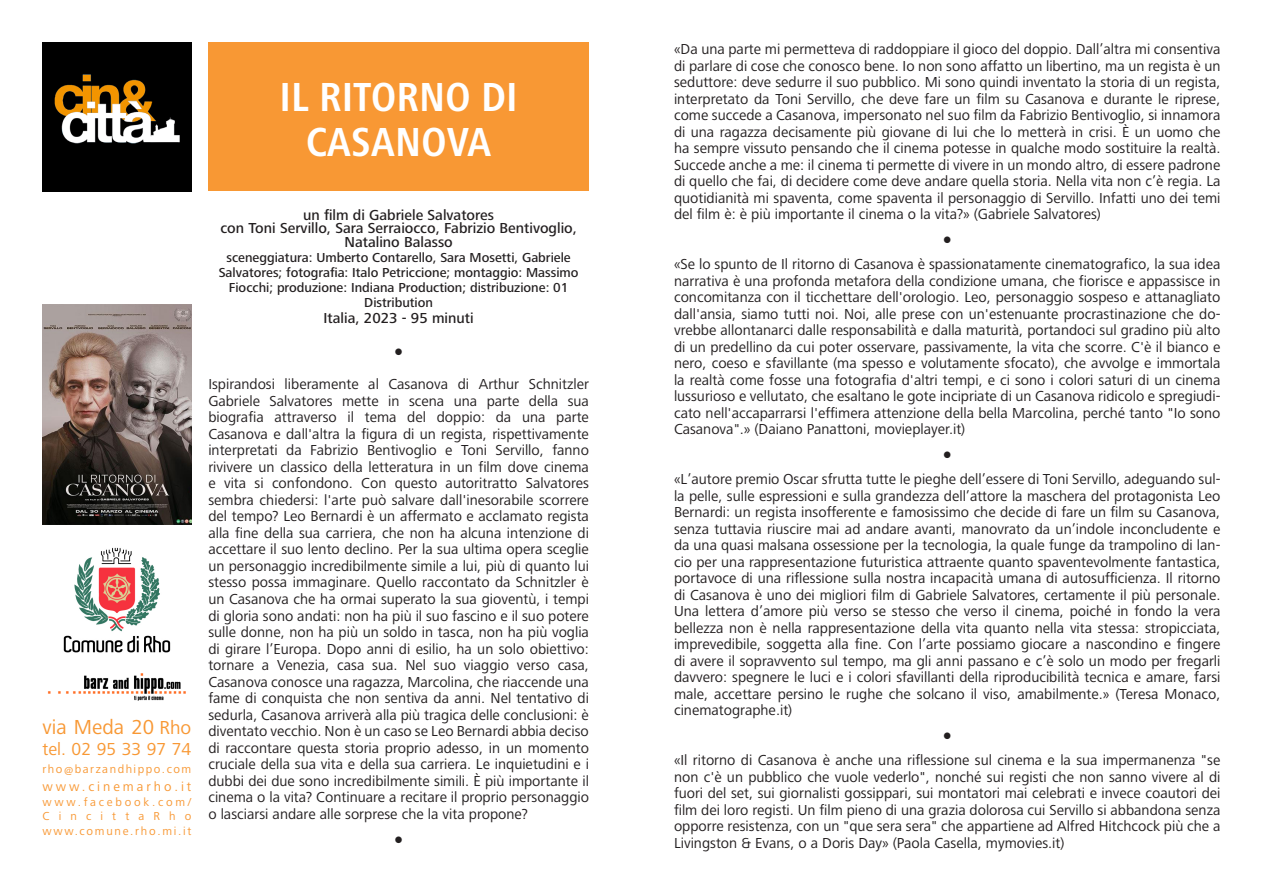
<style>
.page{position:relative;width:1263px;height:893px;background:#fff}
.page>*{position:absolute;margin:0;border:0;box-sizing:border-box;transform-origin:0 0}
.t1{font:700 condensed 42px/45px "Frutiger Next LT";color:#fff;text-align:center}
.t2{font:21px "Frutiger Next LT";color:#f89834}
.t3{font:18px "Frutiger Next LT";color:#f89834}
.t4{font:15px/16.5px "Frutiger Next LT";color:#231f20;text-align:justify}
.t5{font:500 15px/13.5px "Frutiger Next LT";color:#231f20;text-align:center}
.t6{font:15px "Trebuchet MS";color:#231f20}
.t7{font:500 13.5px/15px "Frutiger Next LT";color:#231f20;text-align:center}
.t8{font:13.5px "Frutiger Next LT";letter-spacing:.22em;color:#f89834}
.t9{font:12px "Frutiger Next LT";letter-spacing:.14em;color:#f89834}
.t10{font:12px "Frutiger Next LT";letter-spacing:.23em;color:#f89834}
.t11{font:12px "Frutiger Next LT";letter-spacing:.76em;color:#f89834}
.s1{font-size:19.5px}
</style>
<div class="page">
<div style="left:208px;top:43px;width:381px;height:148px;background:#f89834"></div>
<img style="left:43px;top:304px;width:148px;height:220px">
<img style="left:47px;top:547px;width:139px;height:154px">
<img style="left:43px;top:43px;width:148px;height:148px">
<p class="t1" style="left:279px;top:74px;width:240px">IL RITORNO DI<br>CASANOVA</p>
<p class="t2" style="left:43px;top:715px;width:150px">via Meda 20 <span class="s1">Rho</span></p>
<p class="t3" style="left:43px;top:739px;width:150px">tel. 02 95 33 97 74</p>
<p class="t9" style="left:43px;top:763px;width:150px">rho@barzandhippo.com</p>
<p class="t8" style="left:43px;top:779px;width:150px">www.cinemarho.it</p>
<p class="t10" style="left:43px;top:795px;width:150px">www.facebook.com/</p>
<p class="t11" style="left:43px;top:809px;width:150px">CincittaRho</p>
<p class="t9" style="left:43px;top:824px;width:150px">www.comune.rho.mi.it</p>
<p class="t5" style="left:303px;top:208px;width:192px">un film di Gabriele Salvatores</p>
<p class="t5" style="left:220px;top:222px;width:358px">con Toni Servillo, Sara Serraiocco, Fabrizio Bentivoglio,<br>Natalino Balasso</p>
<p class="t7" style="left:219px;top:250px;width:361px">sceneggiatura: Umberto Contarello, Sara Mosetti, Gabriele Salvatores; fotografia: Italo Petriccione; montaggio: Massimo Fiocchi; produzione: Indiana Production; distribuzione: 01<br>Distribution</p>
<p class="t5" style="left:324px;top:312px;width:152px">Italia, 2023 - 95 minuti</p>
<p class="t6" style="left:394px;top:342px;width:11px">●</p>
<p class="t4" style="left:208px;top:376px;width:382px">Ispirandosi liberamente al Casanova di Arthur Schnitzler Gabriele Salvatores mette in scena una parte della sua biografia attraverso il tema del doppio: da una parte Casanova e dall'altra la figura di un regista, rispettivamente interpretati da Fabrizio Bentivoglio e Toni Servillo, fanno rivivere un classico della letteratura in un film dove cinema e vita si confondono. Con questo autoritratto Salvatores sembra chiedersi: l'arte può salvare dall'inesorabile scorrere del tempo? Leo Bernardi è un affermato e acclamato regista alla fine della sua carriera, che non ha alcuna intenzione di accettare il suo lento declino. Per la sua ultima opera sceglie un personaggio incredibilmente simile a lui, più di quanto lui stesso possa immaginare. Quello raccontato da Schnitzler è un Casanova che ha ormai superato la sua gioventù, i tempi di gloria sono andati: non ha più il suo fascino e il suo potere sulle donne, non ha più un soldo in tasca, non ha più voglia di girare l’Europa. Dopo anni di esilio, ha un solo obiettivo: tornare a Venezia, casa sua. Nel suo viaggio verso casa, Casanova conosce una ragazza, Marcolina, che riaccende una fame di conquista che non sentiva da anni. Nel tentativo di sedurla, Casanova arriverà alla più tragica delle conclusioni: è diventato vecchio. Non è un caso se Leo Bernardi abbia deciso di raccontare questa storia proprio adesso, in un momento cruciale della sua vita e della sua carriera. Le inquietudini e i dubbi dei due sono incredibilmente simili. È più importante il cinema o la vita? Continuare a recitare il proprio personaggio o lasciarsi andare alle sorprese che la vita propone?</p>
<p class="t6" style="left:394px;top:829px;width:11px">●</p>
<p class="t4" style="left:674px;top:41px;width:548px">«Da una parte mi permetteva di raddoppiare il gioco del doppio. Dall’altra mi consentiva di parlare di cose che conosco bene. Io non sono affatto un libertino, ma un regista è un seduttore: deve sedurre il suo pubblico. Mi sono quindi inventato la storia di un regista, interpretato da Toni Servillo, che deve fare un film su Casanova e durante le riprese, come succede a Casanova, impersonato nel suo film da Fabrizio Bentivoglio, si innamora di una ragazza decisamente più giovane di lui che lo metterà in crisi. È un uomo che ha sempre vissuto pensando che il cinema potesse in qualche modo sostituire la realtà.<br>Succede anche a me: il cinema ti permette di vivere in un mondo altro, di essere padrone di quello che fai, di decidere come deve andare quella storia. Nella vita non c’è regia. La quotidianità mi spaventa, come spaventa il personaggio di Servillo. Infatti uno dei temi del film è: è più importante il cinema o la vita?» (Gabriele Salvatores)</p>
<p class="t6" style="left:943px;top:229px;width:11px">●</p>
<p class="t4" style="left:674px;top:256px;width:548px">«Se lo spunto de Il ritorno di Casanova è spassionatamente cinematografico, la sua idea narrativa è una profonda metafora della condizione umana, che fiorisce e appassisce in concomitanza con il ticchettare dell'orologio. Leo, personaggio sospeso e attanagliato dall'ansia, siamo tutti noi. Noi, alle prese con un'estenuante procrastinazione che do&shy;vrebbe allontanarci dalle responsabilità e dalla maturità, portandoci sul gradino più alto di un predellino da cui poter osservare, passivamente, la vita che scorre. C'è il bianco e nero, coeso e sfavillante (ma spesso e volutamente sfocato), che avvolge e immortala la realtà come fosse una fotografia d'altri tempi, e ci sono i colori saturi di un cinema lussurioso e vellutato, che esaltano le gote incipriate di un Casanova ridicolo e spregiudi&shy;cato nell'accaparrarsi l'effimera attenzione della bella Marcolina, perché tanto "Io sono Casanova".» (Daiano Panattoni, movieplayer.it)</p>
<p class="t6" style="left:943px;top:444px;width:11px">●</p>
<p class="t4" style="left:674px;top:471px;width:548px">«L’autore premio Oscar sfrutta tutte le pieghe dell’essere di Toni Servillo, adeguando sul&shy;la pelle, sulle espressioni e sulla grandezza dell’attore la maschera del protagonista Leo Bernardi: un regista insofferente e famosissimo che decide di fare un film su Casanova, senza tuttavia riuscire mai ad andare avanti, manovrato da un’indole inconcludente e da una quasi malsana ossessione per la tecnologia, la quale funge da trampolino di lan&shy;cio per una rappresentazione futuristica attraente quanto spaventevolmente fantastica, portavoce di una riflessione sulla nostra incapacità umana di autosufficienza. Il ritorno di Casanova è uno dei migliori film di Gabriele Salvatores, certamente il più personale.<br>Una lettera d’amore più verso se stesso che verso il cinema, poiché in fondo la vera bellezza non è nella rappresentazione della vita quanto nella vita stessa: stropicciata, imprevedibile, soggetta alla fine. Con l’arte possiamo giocare a nascondino e fingere di avere il sopravvento sul tempo, ma gli anni passano e c’è solo un modo per fregarli davvero: spegnere le luci e i colori sfavillanti della riproducibilità tecnica e amare, farsi male, accettare persino le rughe che solcano il viso, amabilmente.» (Teresa Monaco, cinematographe.it)</p>
<p class="t6" style="left:943px;top:725px;width:11px">●</p>
<p class="t4" style="left:674px;top:752px;width:548px">«Il ritorno di Casanova è anche una riflessione sul cinema e la sua impermanenza "se non c'è un pubblico che vuole vederlo", nonché sui registi che non sanno vivere al di fuori del set, sui giornalisti gossippari, sui montatori mai celebrati e invece coautori dei film dei loro registi. Un film pieno di una grazia dolorosa cui Servillo si abbandona senza opporre resistenza, con un "que sera sera" che appartiene ad Alfred Hitchcock più che a Livingston &amp; Evans, o a Doris Day» (Paola Casella, mymovies.it)</p>
</div>
